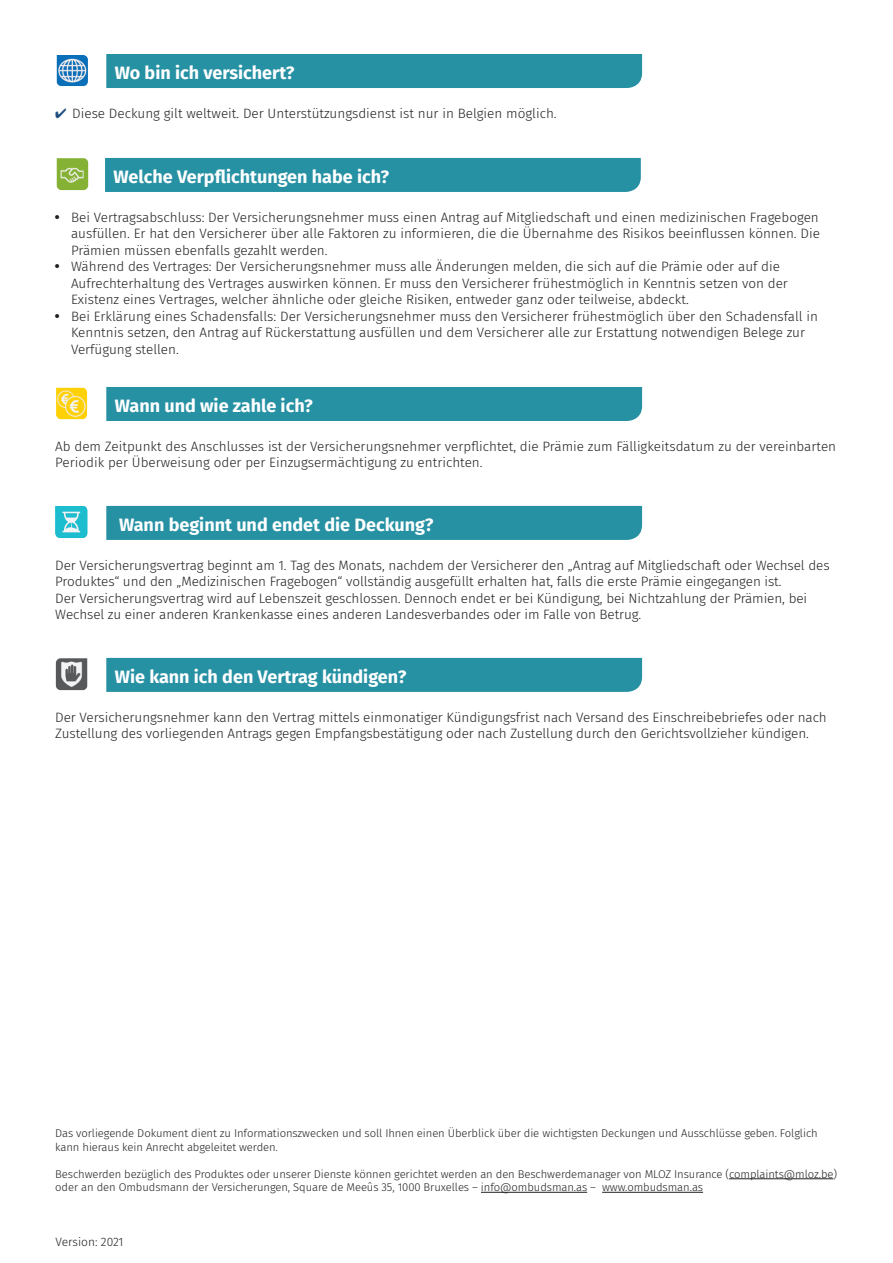
<style>
.page{position:relative;width:893px;height:1263px;background:#fff}
.page>*{position:absolute;margin:0;border:0;box-sizing:border-box;transform-origin:0 0}
.t1{font:700 18px "Fira Sans";color:#fff}
.t2{font:300 13.5px/16.5px "Fira Sans";letter-spacing:-.005em;color:#231f20}
.t3{font:300 12px "Fira Sans";color:#231f20}
.t4{font:300 11.25px/13.5px "Fira Sans";letter-spacing:-.005em;color:#231f20}
.s1{color:#204f7f}
</style>
<div class="page">
<div style="left:106px;top:54px;width:536px;height:34px;background:#2791a4"></div>
<div style="left:106px;top:387px;width:536px;height:34px;background:#2791a4"></div>
<div style="left:106px;top:506px;width:536px;height:34px;background:#2791a4"></div>
<div style="left:106px;top:658px;width:536px;height:34px;background:#2791a4"></div>
<div style="left:105px;top:158px;width:536px;height:34px;background:#2791a4"></div>
<img style="left:56px;top:55px;width:32px;height:31px">
<img style="left:56px;top:387px;width:32px;height:33px">
<img style="left:56px;top:506px;width:32px;height:32px">
<img style="left:55px;top:658px;width:32px;height:33px">
<img style="left:56px;top:158px;width:33px;height:33px">
<hr style="left:729px;top:1178px;width:104px;height:1px;background:#231f20">
<hr style="left:481px;top:1192px;width:106px;height:1px;background:#231f20">
<hr style="left:602px;top:1192px;width:101px;height:1px;background:#231f20">
<h1 class="t1" style="left:115px;top:58px;width:181px">Wo bin ich versichert?</h1>
<p class="t2" style="left:55px;top:105px;width:503px"><span class="s1">✔</span> Diese Deckung gilt weltweit. Der Unterstützungsdienst ist nur in Belgien möglich.</p>
<h1 class="t1" style="left:114px;top:162px;width:277px">Welche Verpflichtungen habe ich?</h1>
<p class="t2" style="left:71px;top:209px;width:750px;text-align:justify;text-indent:-17px">• Bei Vertragsabschluss: Der Versicherungsnehmer muss einen Antrag auf Mitgliedschaft und einen medizinischen Fragebogen ausfüllen. Er hat den Versicherer über alle Faktoren zu informieren, die die Übernahme des Risikos beeinflussen können. Die Prämien müssen ebenfalls gezahlt werden.</p>
<p class="t2" style="left:71px;top:258px;width:718px;text-indent:-17px">• Während des Vertrages: Der Versicherungsnehmer muss alle Änderungen melden, die sich auf die Prämie oder auf die<br>Aufrechterhaltung des Vertrages auswirken können. Er muss den Versicherer frühestmöglich in Kenntnis setzen von der<br>Existenz eines Vertrages, welcher ähnliche oder gleiche Risiken, entweder ganz oder teilweise, abdeckt.</p>
<p class="t2" style="left:71px;top:308px;width:748px;text-indent:-17px">• Bei Erklärung eines Schadensfalls: Der Versicherungsnehmer muss den Versicherer frühestmöglich über den Schadensfall in<br>Kenntnis setzen, den Antrag auf Rückerstattung ausfüllen und dem Versicherer alle zur Erstattung notwendigen Belege zur<br>Verfügung stellen.</p>
<h1 class="t1" style="left:115px;top:391px;width:200px">Wann und wie zahle ich?</h1>
<p class="t2" style="left:55px;top:438px;width:782px">Ab dem Zeitpunkt des Anschlusses ist der Versicherungsnehmer verpflichtet, die Prämie zum Fälligkeitsdatum zu der vereinbarten<br>Periodik per Überweisung oder per Einzugsermächtigung zu entrichten.</p>
<h1 class="t1" style="left:119px;top:510px;width:316px">Wann beginnt und endet die Deckung?</h1>
<p class="t2" style="left:55px;top:556px;width:776px">Der Versicherungsvertrag beginnt am 1. Tag des Monats, nachdem der Versicherer den „Antrag auf Mitgliedschaft oder Wechsel des Produktes“ und den „Medizinischen Fragebogen“ vollständig ausgefüllt erhalten hat, falls die erste Prämie eingegangen ist.<br>Der Versicherungsvertrag wird auf Lebenszeit geschlossen. Dennoch endet er bei Kündigung, bei Nichtzahlung der Prämien, bei Wechsel zu einer anderen Krankenkasse eines anderen Landesverbandes oder im Falle von Betrug.</p>
<h1 class="t1" style="left:115px;top:662px;width:293px">Wie kann ich den Vertrag kündigen?</h1>
<p class="t2" style="left:55px;top:708px;width:773px">Der Versicherungsnehmer kann den Vertrag mittels einmonatiger Kündigungsfrist nach Versand des Einschreibebriefes oder nach<br>Zustellung des vorliegenden Antrags gegen Empfangsbestätigung oder nach Zustellung durch den Gerichtsvollzieher kündigen.</p>
<p class="t4" style="left:55px;top:1127px;width:764px">Das vorliegende Dokument dient zu Informationszwecken und soll Ihnen einen Überblick über die wichtigsten Deckungen und Ausschlüsse geben. Folglich kann hieraus kein Anrecht abgeleitet werden.</p>
<p class="t4" style="left:55px;top:1167px;width:783px">Beschwerden bezüglich des Produktes oder unserer Dienste können gerichtet werden an den Beschwerdemanager von MLOZ Insurance (complaints@mloz.be) oder an den Ombudsmann der Versicherungen, Square de Meeûs 35, 1000 Bruxelles – info@ombudsman.as – www.ombudsman.as</p>
<p class="t3" style="left:56px;top:1233px;width:69px">Version: 2021</p>
</div>
